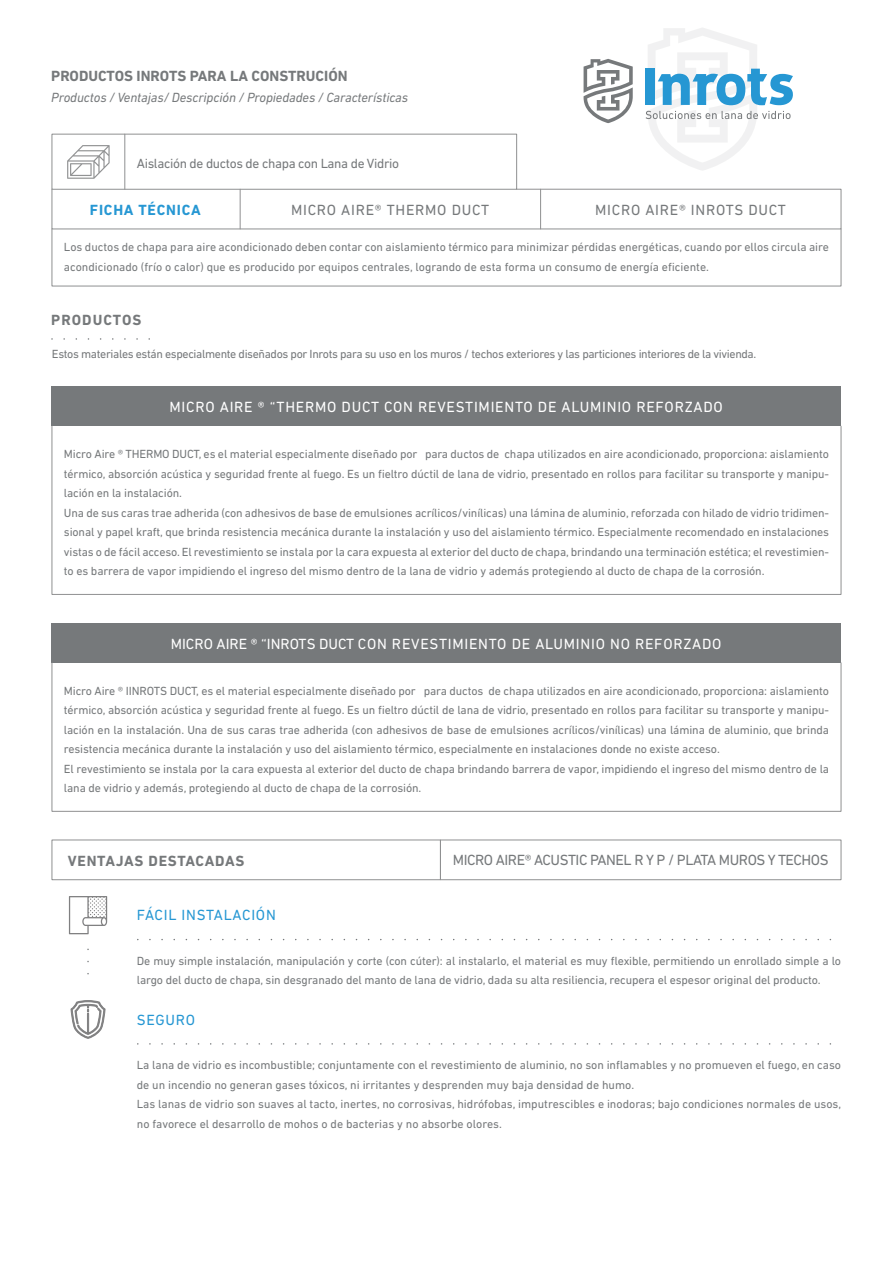
<style>
.page{position:relative;width:893px;height:1263px;background:#fff}
.page>*{position:absolute;margin:0;border:0;box-sizing:border-box;transform-origin:0 0}
.t1{font:15px "DIN Next LT Pro";letter-spacing:.05em;color:#fff}
.t2{font:15px "DIN Next LT Pro";letter-spacing:-.03em;color:#76797b}
.t3{font:15px "DIN Next LT Pro";letter-spacing:.05em;color:#76797b}
.t4{font:700 15px "DIN Next LT Pro";color:#76797b}
.t5{font:15px "DIN Next LT Pro";letter-spacing:.05em;color:#2697d3}
.t6{font:700 15px "DIN Next LT Pro";letter-spacing:.05em;color:#76797b}
.t7{font:700 15px "DIN Next LT Pro";letter-spacing:.05em;color:#2697d3}
.t8{font:700 15px "DIN Next LT Pro";letter-spacing:.07em;color:#76797b}
.t9{font:italic 13.5px "DIN Next LT Pro";letter-spacing:-.01em;color:#76797b}
.t10{font:13.5px "DIN Next LT Pro";letter-spacing:-.025em;color:#76797b}
.t11{font:12px/19.5px "DIN Next LT Pro";letter-spacing:-.01em;color:#76797b}
.t12{font:12px "DIN Next LT Pro";letter-spacing:-.03em;color:#76797b}
</style>
<div class="page">
<div style="left:52px;top:134px;width:465px;height:56px;border:1px solid #8f9091"></div>
<hr style="left:125px;top:134px;width:1px;height:55px;background:#8f9091">
<svg style="left:51px;top:189px;width:791px;height:41px"></svg>
<div style="left:52px;top:386px;width:789px;height:40px;background:#76797b"></div>
<div style="left:52px;top:426px;width:789px;height:169px;border:1px solid #8f9091"></div>
<svg style="left:52px;top:338px;width:98px;height:2px"></svg>
<div style="left:645px;top:69px;width:10px;height:36px;background:#2697d3"></div>
<svg style="left:646px;top:28px;width:147px;height:142px"></svg>
<svg style="left:584px;top:59px;width:49px;height:64px"></svg>
<div style="left:52px;top:623px;width:789px;height:40px;background:#76797b"></div>
<div style="left:52px;top:662px;width:789px;height:150px;border:1px solid #8f9091"></div>
<div style="left:52px;top:840px;width:389px;height:40px;border:1px solid #8f9091"></div>
<div style="left:440px;top:840px;width:401px;height:40px;border:1px solid #8f9091"></div>
<svg style="left:138px;top:939px;width:694px;height:1px"></svg>
<svg style="left:87px;top:949px;width:2px;height:26px"></svg>
<svg style="left:69px;top:896px;width:38px;height:38px"></svg>
<svg style="left:67px;top:145px;width:43px;height:34px"></svg>
<svg style="left:138px;top:1043px;width:693px;height:2px"></svg>
<svg style="left:70px;top:1000px;width:36px;height:39px"></svg>
<p class="t4" style="left:51px;top:67px;width:298px">PRODUCTOS INROTS PARA LA CONSTRUCIÓN</p>
<p class="t9" style="left:51px;top:90px;width:358px">Productos / Ventajas/ Descripción / Propiedades / Características</p>
<p class="t10" style="left:137px;top:156px;width:264px">Aislación de ductos de chapa con Lana de Vidrio</p>
<p class="t7" style="left:90px;top:201px;width:112px">FICHA TÉCNICA</p>
<p class="t3" style="left:291px;top:201px;width:200px">MICRO AIRE® THERMO DUCT</p>
<p class="t3" style="left:595px;top:201px;width:192px">MICRO AIRE® INROTS DUCT</p>
<p class="t11" style="left:64px;top:237px;width:767px">Los ductos de chapa para aire acondicionado deben contar con aislamiento térmico para minimizar pérdidas energéticas, cuando por ellos circula aire acondicionado (frío o calor) que es producido por equipos centrales, logrando de esta forma un consumo de energía eficiente.</p>
<p class="t8" style="left:51px;top:311px;width:92px">PRODUCTOS</p>
<p class="t12" style="left:52px;top:347px;width:706px">Estos materiales están especialmente diseñados por Inrots para su uso en los muros / techos exteriores y las particiones interiores de la vivienda.</p>
<p class="t1" style="left:170px;top:398px;width:555px">MICRO AIRE ® “THERMO DUCT CON REVESTIMIENTO DE ALUMINIO REFORZADO</p>
<p class="t11" style="left:64px;top:444px;width:767px">Micro Aire ® THERMO DUCT, es el material especialmente diseñado por para ductos de chapa utilizados en aire acondicionado, proporciona: aislamiento térmico, absorción acústica y seguridad frente al fuego. Es un fieltro dúctil de lana de vidrio, presentado en rollos para facilitar su transporte y manipu&shy;lación en la instalación.<br>Una de sus caras trae adherida (con adhesivos de base de emulsiones acrílicos/vinílicas) una lámina de aluminio, reforzada con hilado de vidrio tridimen&shy;sional y papel kraft, que brinda resistencia mecánica durante la instalación y uso del aislamiento térmico. Especialmente recomendado en instalaciones vistas o de fácil acceso. El revestimiento se instala por la cara expuesta al exterior del ducto de chapa, brindando una terminación estética; el revestimien&shy;to es barrera de vapor impidiendo el ingreso del mismo dentro de la lana de vidrio y además protegiendo al ducto de chapa de la corrosión.</p>
<p class="t1" style="left:171px;top:635px;width:552px">MICRO AIRE ® “INROTS DUCT CON REVESTIMIENTO DE ALUMINIO NO REFORZADO</p>
<p class="t11" style="left:64px;top:681px;width:767px">Micro Aire ® IINROTS DUCT, es el material especialmente diseñado por para ductos de chapa utilizados en aire acondicionado, proporciona: aislamiento térmico, absorción acústica y seguridad frente al fuego. Es un fieltro dúctil de lana de vidrio, presentado en rollos para facilitar su transporte y manipu&shy;lación en la instalación. Una de sus caras trae adherida (con adhesivos de base de emulsiones acrílicos/vinílicas) una lámina de aluminio, que brinda resistencia mecánica durante la instalación y uso del aislamiento térmico, especialmente en instalaciones donde no existe acceso.<br>El revestimiento se instala por la cara expuesta al exterior del ducto de chapa brindando barrera de vapor, impidiendo el ingreso del mismo dentro de la lana de vidrio y además, protegiendo al ducto de chapa de la corrosión.</p>
<p class="t6" style="left:68px;top:852px;width:178px">VENTAJAS DESTACADAS</p>
<p class="t2" style="left:453px;top:851px;width:377px">MICRO AIRE® ACUSTIC PANEL R Y P / PLATA MUROS Y TECHOS</p>
<p class="t5" style="left:137px;top:906px;width:141px">FÁCIL INSTALACIÓN</p>
<p class="t11" style="left:137px;top:951px;width:706px">De muy simple instalación, manipulación y corte (con cúter): al instalarlo, el material es muy flexible, permitiendo un enrollado simple a lo largo del ducto de chapa, sin desgranado del manto de lana de vidrio, dada su alta resiliencia, recupera el espesor original del producto.</p>
<p class="t5" style="left:137px;top:1011px;width:60px">SEGURO</p>
<p class="t11" style="left:137px;top:1055px;width:706px">La lana de vidrio es incombustible; conjuntamente con el revestimiento de aluminio, no son inflamables y no promueven el fuego, en caso de un incendio no generan gases tóxicos, ni irritantes y desprenden muy baja densidad de humo.<br>Las lanas de vidrio son suaves al tacto, inertes, no corrosivas, hidrófobas, imputrescibles e inodoras; bajo condiciones normales de usos, no favorece el desarrollo de mohos o de bacterias y no absorbe olores.</p>
</div>
